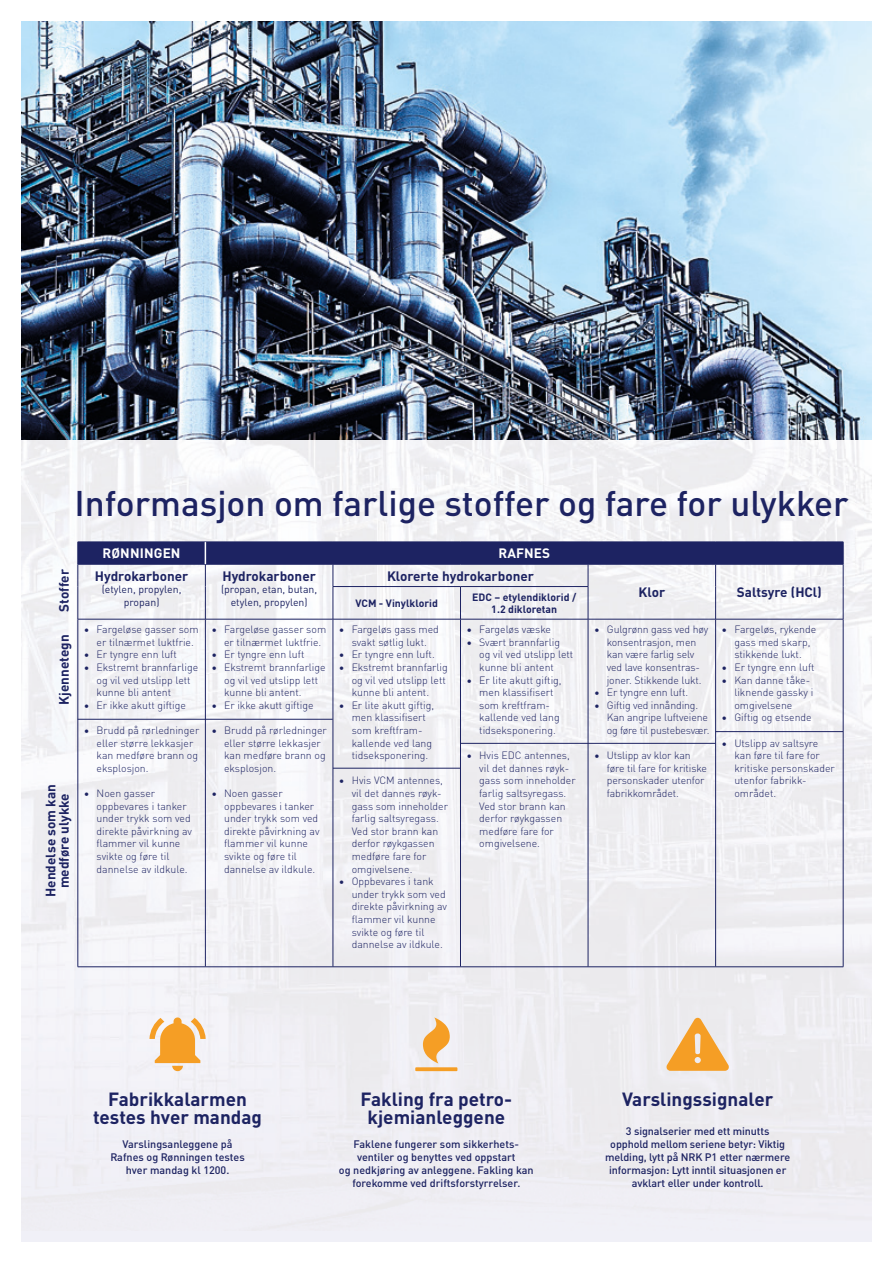
<style>
.page{position:relative;width:893px;height:1263px;background:#fff}
.page>*{position:absolute;margin:0;border:0;box-sizing:border-box;transform-origin:0 0}
.t1{font:500 35.25px "DINOT";color:#1d2362}
.t2{font:700 18.9px/18.9px "DINOT";color:#1d2362;text-align:center}
.t3{font:700 13.5px/13.5px "DINOT";color:#1d2362;text-align:center}
.t4{font:700 13.5px "DINOT";letter-spacing:.01em;color:#fff}
.t5{font:500 10.8px/12.9px "DINOT";letter-spacing:-.01em;color:#1d2362;text-align:center}
.t6{font:300 10.5px/12.6px "DINOT";color:#1d2362}
.t7{font:10.5px/12.6px "DINOT";color:#1d2362;text-align:center}
.t8{font:700 10.5px/12.6px "DINOT";color:#1d2362;text-align:center}
</style>
<div class="page">
<img style="left:21px;top:21px;width:851px;height:420px">
<div style="left:21px;top:1230px;width:851px;height:12px;background:#f0f0f7"></div>
<img style="left:21px;top:441px;width:851px;height:789px">
<hr style="left:78px;top:586px;width:1px;height:33px;background:#1d2362">
<hr style="left:205px;top:586px;width:1px;height:33px;background:#1d2362">
<hr style="left:333px;top:586px;width:127px;height:1px;background:#1d2362">
<hr style="left:333px;top:587px;width:1px;height:32px;background:#1d2362">
<hr style="left:460px;top:586px;width:128px;height:1px;background:#1d2362">
<hr style="left:460px;top:587px;width:1px;height:32px;background:#1d2362">
<hr style="left:588px;top:587px;width:1px;height:32px;background:#1d2362">
<hr style="left:715px;top:586px;width:1px;height:33px;background:#1d2362">
<hr style="left:843px;top:586px;width:1px;height:33px;background:#1d2362">
<hr style="left:78px;top:619px;width:127px;height:1px;background:#1d2362">
<hr style="left:78px;top:619px;width:1px;height:347px;background:#1d2362">
<hr style="left:205px;top:619px;width:128px;height:1px;background:#1d2362">
<hr style="left:205px;top:619px;width:1px;height:347px;background:#1d2362">
<hr style="left:333px;top:619px;width:127px;height:1px;background:#1d2362">
<hr style="left:333px;top:619px;width:1px;height:347px;background:#1d2362">
<hr style="left:460px;top:619px;width:128px;height:1px;background:#1d2362">
<hr style="left:460px;top:619px;width:1px;height:347px;background:#1d2362">
<hr style="left:588px;top:619px;width:128px;height:1px;background:#1d2362">
<hr style="left:588px;top:619px;width:1px;height:347px;background:#1d2362">
<hr style="left:716px;top:619px;width:127px;height:1px;background:#1d2362">
<hr style="left:715px;top:619px;width:1px;height:347px;background:#1d2362">
<hr style="left:843px;top:619px;width:1px;height:347px;background:#1d2362">
<hr style="left:78px;top:966px;width:127px;height:1px;background:#1d2362">
<hr style="left:205px;top:966px;width:128px;height:1px;background:#1d2362">
<hr style="left:333px;top:966px;width:127px;height:1px;background:#1d2362">
<hr style="left:460px;top:966px;width:128px;height:1px;background:#1d2362">
<hr style="left:588px;top:966px;width:128px;height:1px;background:#1d2362">
<hr style="left:716px;top:966px;width:127px;height:1px;background:#1d2362">
<svg style="left:78px;top:542px;width:766px;height:44px"></svg>
<svg style="left:415px;top:1017px;width:42px;height:54px"></svg>
<svg style="left:666px;top:1018px;width:63px;height:53px;background:#f0c283"></svg>
<svg style="left:149px;top:1017px;width:57px;height:54px"></svg>
<hr style="left:78px;top:719px;width:255px;height:1px;background:#1d2362">
<hr style="left:333px;top:768px;width:127px;height:1px;background:#1d2362">
<hr style="left:460px;top:743px;width:128px;height:1px;background:#1d2362">
<hr style="left:715px;top:731px;width:128px;height:1px;background:#1d2362">
<hr style="left:588px;top:743px;width:127px;height:1px;background:#1d2362">
<h1 class="t1" style="left:74px;top:476px;width:776px">Informasjon om farlige stoffer og fare for ulykker</h1>
<p class="t3" style="left:57px;top:611px;width:44px;rotate:-90deg">Stoffer</p>
<p class="t3" style="left:57px;top:705px;width:72px;rotate:-90deg">Kjennetegn</p>
<p class="t3" style="left:43px;top:897px;width:114px;rotate:-90deg">Hendelse som kan medføre ulykke</p>
<p class="t4" style="left:103px;top:543px;width:79px">RØNNINGEN</p>
<p class="t4" style="left:498px;top:543px;width:53px">RAFNES</p>
<p class="t3" style="left:95px;top:568px;width:95px">Hydrokarboner</p>
<p class="t7" style="left:102px;top:582px;width:81px">(etylen, propylen, propan)</p>
<p class="t3" style="left:222px;top:568px;width:95px">Hydrokarboner</p>
<p class="t7" style="left:221px;top:582px;width:98px">(propan, etan, butan, etylen, propylen)</p>
<p class="t3" style="left:387px;top:568px;width:148px">Klorerte hydrokarboner</p>
<p class="t8" style="left:355px;top:596px;width:84px">VCM - Vinylklorid</p>
<p class="t8" style="left:472px;top:590px;width:106px">EDC – etylendiklorid /<br>1.2 dikloretan</p>
<p class="t6" style="left:97px;top:622px;width:104px;text-indent:-13px">• Fargeløse gasser som er tilnærmet luktfrie.</p>
<p class="t6" style="left:84px;top:648px;width:95px">• Er tyngre enn luft</p>
<p class="t6" style="left:97px;top:660px;width:103px;text-indent:-13px">• Ekstremt brannfarlige og vil ved utslipp lett kunne bli antent</p>
<p class="t6" style="left:84px;top:698px;width:104px">• Er ikke akutt giftige</p>
<p class="t6" style="left:97px;top:723px;width:104px;text-indent:-13px">• Brudd på rørledninger eller større lekkasjer kan medføre brann og eksplosjon.</p>
<p class="t6" style="left:97px;top:786px;width:97px;text-indent:-13px">• Noen gasser oppbevares i tanker under trykk som ved direkte påvirkning av flammer vil kunne svikte og føre til dannelse av ildkule.</p>
<p class="t6" style="left:224px;top:622px;width:104px;text-indent:-13px">• Fargeløse gasser som er tilnærmet luktfrie.</p>
<p class="t6" style="left:211px;top:648px;width:95px">• Er tyngre enn luft</p>
<p class="t6" style="left:224px;top:660px;width:103px;text-indent:-13px">• Ekstremt brannfarlige og vil ved utslipp lett kunne bli antent.</p>
<p class="t6" style="left:211px;top:698px;width:104px">• Er ikke akutt giftige</p>
<p class="t6" style="left:224px;top:723px;width:104px;text-indent:-13px">• Brudd på rørledninger eller større lekkasjer kan medføre brann og eksplosjon.</p>
<p class="t6" style="left:224px;top:786px;width:97px;text-indent:-13px">• Noen gasser oppbevares i tanker under trykk som ved direkte påvirkning av flammer vil kunne svikte og føre til dannelse av ildkule.</p>
<p class="t6" style="left:339px;top:622px;width:102px;text-align:center">• Fargeløs gass med svakt søtlig lukt.</p>
<p class="t6" style="left:339px;top:648px;width:97px">• Er tyngre enn luft.</p>
<p class="t6" style="left:352px;top:660px;width:98px;text-indent:-13px">• Ekstremt brannfarlig og vil ved utslipp lett kunne bli antent.</p>
<p class="t6" style="left:352px;top:698px;width:84px;text-indent:-13px">• Er lite akutt giftig, men klassifisert som kreftfram&shy;kallende ved lang tidseksponering.</p>
<p class="t6" style="left:352px;top:774px;width:98px;text-indent:-13px">• Hvis VCM antennes, vil det dannes røyk&shy;gass som inneholder farlig saltsyregass.<br>Ved stor brann kan derfor røykgassen medføre fare for omgivelsene.</p>
<p class="t6" style="left:352px;top:874px;width:97px;text-indent:-13px">• Oppbevares i tank under trykk som ved direkte påvirkning av flammer vil kunne svikte og føre til dannelse av ildkule.</p>
<p class="t6" style="left:466px;top:622px;width:86px">• Fargeløs væske</p>
<p class="t6" style="left:479px;top:635px;width:96px;text-indent:-13px">• Svært brannfarlig og vil ved utslipp lett kunne bli antent</p>
<p class="t6" style="left:479px;top:673px;width:84px;text-indent:-13px">• Er lite akutt giftig, men klassifisert som kreftfram&shy;kallende ved lang tidseksponering.</p>
<p class="t6" style="left:479px;top:748px;width:98px;text-indent:-13px">• Hvis EDC antennes, vil det dannes røyk&shy;gass som inneholder farlig saltsyregass.<br>Ved stor brann kan derfor røykgassen medføre fare for omgivelsene.</p>
<p class="t3" style="left:638px;top:584px;width:28px">Klor</p>
<p class="t3" style="left:737px;top:584px;width:86px">Saltsyre (HCl)</p>
<p class="t6" style="left:594px;top:622px;width:116px;text-align:center">• Gulgrønn gass ved høy konsentrasjon, men<br>kan være farlig selv<br>ved lave konsentras&shy;joner. Stikkende lukt.</p>
<p class="t6" style="left:594px;top:685px;width:96px">• Er tyngre enn luft.</p>
<p class="t6" style="left:607px;top:698px;width:104px;text-indent:-13px">• Giftig ved innånding.<br>Kan angripe luftveiene og føre til pustebesvær.</p>
<p class="t6" style="left:607px;top:748px;width:102px;text-indent:-13px">• Utslipp av klor kan føre til fare for kritiske personskader utenfor fabrikkområdet.</p>
<p class="t6" style="left:734px;top:622px;width:83px;text-indent:-13px">• Fargeløs, rykende gass med skarp, stikkende lukt.</p>
<p class="t6" style="left:722px;top:660px;width:95px">• Er tyngre enn luft</p>
<p class="t6" style="left:734px;top:673px;width:80px;text-indent:-13px">• Kan danne tåke&shy;liknende gassky i omgivelsene</p>
<p class="t6" style="left:722px;top:711px;width:92px">• Giftig og etsende</p>
<p class="t6" style="left:734px;top:736px;width:102px;text-indent:-13px">• Utslipp av saltsyre kan føre til fare for kritiske personskader utenfor fabrikk&shy;området.</p>
<h2 class="t2" style="left:93px;top:1088px;width:170px">Fabrikkalarmen testes hver mandag</h2>
<h2 class="t2" style="left:361px;top:1088px;width:153px">Fakling fra petro&shy;kjemianleggene</h2>
<h2 class="t2" style="left:622px;top:1088px;width:153px">Varslingssignaler</h2>
<p class="t5" style="left:110px;top:1137px;width:136px">Varslingsanleggene på<br>Rafnes og Rønningen testes hver mandag kl 1200.</p>
<p class="t5" style="left:339px;top:1137px;width:196px">Faklene fungerer som sikkerhets&shy;ventiler og benyttes ved oppstart<br>og nedkjøring av anleggene. Fakling kan forekomme ved driftsforstyrrelser.</p>
<p class="t5" style="left:605px;top:1124px;width:186px">3 signalserier med ett minutts<br>opphold mellom seriene betyr: Viktig melding, lytt på NRK P1 etter nærmere informasjon: Lytt inntil situasjonen er avklart eller under kontroll.</p>
</div>
